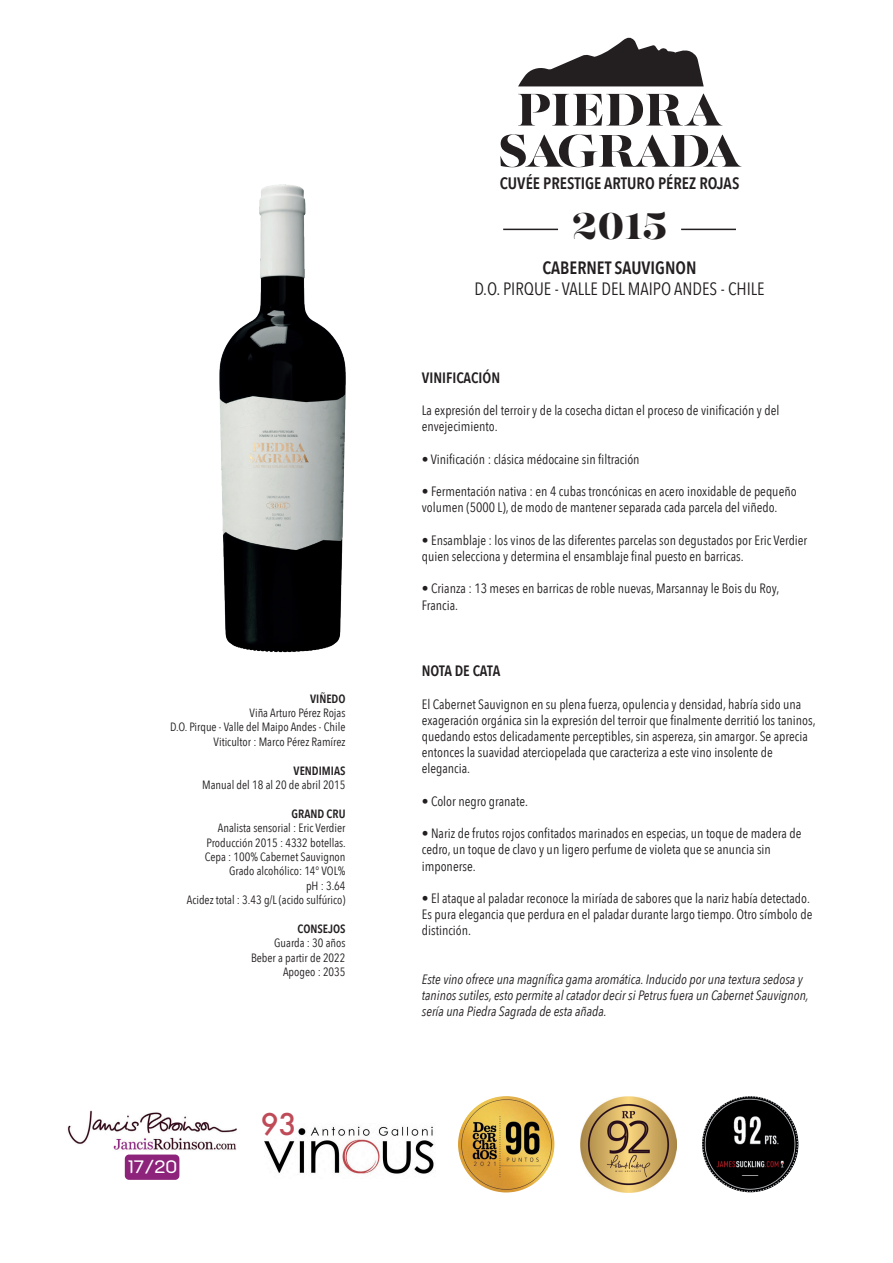
<style>
.page{position:relative;width:893px;height:1263px;background:#fff}
.page>*{position:absolute;margin:0;border:0;box-sizing:border-box;transform-origin:0 0}
.t1{font:800 51.15px/41.1px "Majesti Banner";color:#231f20;text-align:center}
.t2{font:800 41.85px "Majesti Banner";color:#231f20}
.t3{font:500 29.1px "Futura";color:#be4b57}
.t4{font:18px "K2 D";color:#fff}
.t5{font:17.85px "Avenir Next Condensed";color:#231f20}
.t6{font:600 17.85px "Avenir Next Condensed";color:#231f20}
.t7{font:600 16.5px "Avenir Next Condensed";color:#231f20}
.t8{font:600 15px "Avenir Next Condensed";color:#231f20}
.t9{font:600 15px "Avenir Next Condensed";letter-spacing:-.02em;color:#231f20}
.t10{font:13.5px/16.2px "Avenir Next Condensed";color:#231f20}
.t11{font:italic 13.5px/16.2px "Avenir Next Condensed";color:#231f20}
.t12{font:12px/14.4px "Avenir Next Condensed";color:#231f20;text-align:right}
.t13{font:600 12px "Avenir Next Condensed";color:#231f20}
</style>
<div class="page">
<img style="left:219px;top:184px;width:127px;height:469px">
<img style="left:458px;top:1096px;width:96px;height:96px;border-radius:48px">
<img style="left:702px;top:1096px;width:96px;height:96px;border-radius:48px">
<img style="left:265px;top:1126px;width:169px;height:48px">
<img style="left:580px;top:1096px;width:96px;height:96px">
<img style="left:67px;top:1110px;width:170px;height:70px">
<div style="left:125px;top:1154px;width:54px;height:26px;background:#8d237a;border-radius:4px"></div>
<svg style="left:518px;top:37px;width:186px;height:49px"></svg>
<hr style="left:681px;top:229px;width:55px;height:1px;background:#231f20">
<hr style="left:503px;top:229px;width:55px;height:1px;background:#231f20">
<p class="t13" style="left:310px;top:691px;width:37px">VIÑEDO</p>
<p class="t12" style="left:170px;top:706px;width:177px">Viña Arturo Pérez Rojas<br>D.O. Pirque - Valle del Maipo Andes - Chile<br>Viticultor : Marco Pérez Ramírez</p>
<p class="t13" style="left:294px;top:763px;width:53px">VENDIMIAS</p>
<p class="t12" style="left:202px;top:778px;width:145px">Manual del 18 al 20 de abril 2015</p>
<p class="t13" style="left:292px;top:806px;width:55px">GRAND CRU</p>
<p class="t12" style="left:187px;top:821px;width:161px">Analista sensorial : Eric Verdier<br>Producción 2015 : 4332 botellas.<br>Cepa : 100% Cabernet Sauvignon<br>Grado alcohólico: 14° VOL%<br>pH : 3.64<br>Acidez total : 3.43 g/L (acido sulfúrico)</p>
<p class="t13" style="left:298px;top:921px;width:50px">CONSEJOS</p>
<p class="t12" style="left:251px;top:936px;width:96px">Guarda : 30 años<br>Beber a partir de 2022<br>Apogeo : 2035</p>
<h3 class="t4" style="left:128px;top:1154px;width:51px">17/20</h3>
<h3 class="t3" style="left:261px;top:1105px;width:37px">93</h3>
<h1 class="t1" style="left:498px;top:93px;width:244px">PIEDRA<br>SAGRADA</h1>
<p class="t7" style="left:500px;top:172px;width:241px">CUVÉE PRESTIGE ARTURO PÉREZ ROJAS</p>
<h2 class="t2" style="left:572px;top:199px;width:97px">2015</h2>
<h3 class="t6" style="left:543px;top:256px;width:155px">CABERNET SAUVIGNON</h3>
<h3 class="t5" style="left:474px;top:277px;width:292px">D.O. PIRQUE - VALLE DEL MAIPO ANDES - CHILE</h3>
<p class="t8" style="left:422px;top:368px;width:80px">VINIFICACIÓN</p>
<p class="t10" style="left:422px;top:403px;width:359px">La expresión del terroir y de la cosecha dictan el proceso de vinificación y del envejecimiento.</p>
<p class="t10" style="left:422px;top:451px;width:219px">• Vinificación : clásica médocaine sin filtración</p>
<p class="t10" style="left:422px;top:484px;width:376px">• Fermentación nativa : en 4 cubas troncónicas en acero inoxidable de pequeño volumen (5000 L), de modo de mantener separada cada parcela del viñedo.</p>
<p class="t10" style="left:422px;top:532px;width:387px">• Ensamblaje : los vinos de las diferentes parcelas son degustados por Eric Verdier quien selecciona y determina el ensamblaje final puesto en barricas.</p>
<p class="t10" style="left:422px;top:581px;width:359px">• Crianza : 13 meses en barricas de roble nuevas, Marsannay le Bois du Roy,<br>Francia.</p>
<p class="t9" style="left:422px;top:661px;width:80px">NOTA DE CATA</p>
<p class="t10" style="left:422px;top:696px;width:395px">El Cabernet Sauvignon en su plena fuerza, opulencia y densidad, habría sido una exageración orgánica sin la expresión del terroir que finalmente derritió los taninos, quedando estos delicadamente perceptibles, sin aspereza, sin amargor. Se aprecia entonces la suavidad aterciopelada que caracteriza a este vino insolente de elegancia.</p>
<p class="t10" style="left:422px;top:793px;width:108px">• Color negro granate.</p>
<p class="t10" style="left:422px;top:826px;width:381px">• Nariz de frutos rojos confitados marinados en especias, un toque de madera de cedro, un toque de clavo y un ligero perfume de violeta que se anuncia sin imponerse.</p>
<p class="t10" style="left:422px;top:891px;width:392px">• El ataque al paladar reconoce la miríada de sabores que la nariz había detectado.<br>Es pura elegancia que perdura en el paladar durante largo tiempo. Otro símbolo de distinción.</p>
<p class="t11" style="left:422px;top:972px;width:388px">Este vino ofrece una magnífica gama aromática. Inducido por una textura sedosa y taninos sutiles, esto permite al catador decir si Petrus fuera un Cabernet Sauvignon, sería una Piedra Sagrada de esta añada.</p>
</div>
